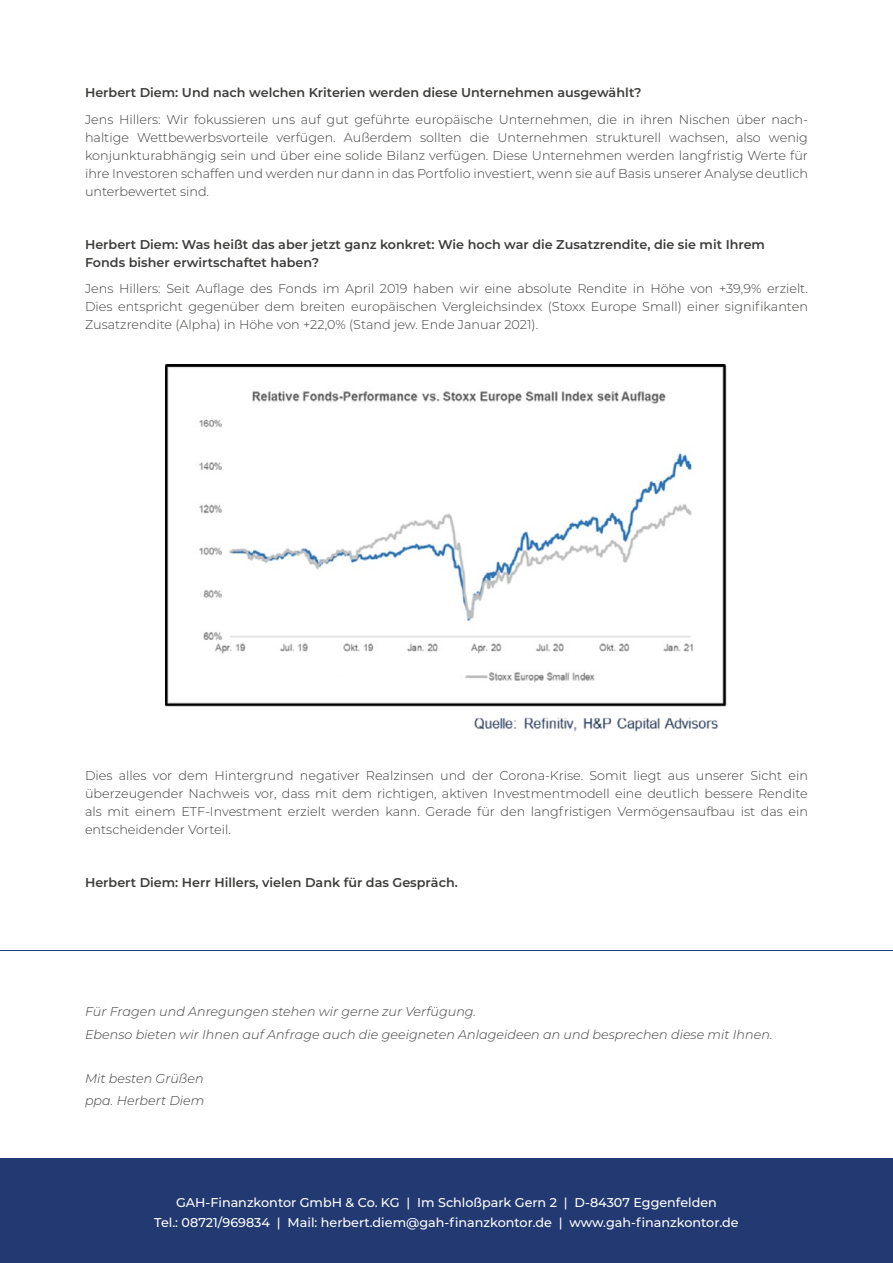
<style>
.page{position:relative;width:893px;height:1263px;background:#fff}
.page>*{position:absolute;margin:0;border:0;box-sizing:border-box;transform-origin:0 0}
.t1{font:300 12.75px/18px "Montserrat";color:#3c3c3b;text-align:justify}
.t2{font:600 12.75px/18px "Montserrat";color:#3c3c3b}
.t3{font:italic 300 12.75px/22.2px "Montserrat";color:#3c3c3b}
.t4{font:500 12.75px/19.5px "Montserrat";color:#fff;text-align:center}
</style>
<div class="page">
<img style="left:166px;top:364px;width:561px;height:368px">
<hr style="left:0;top:950px;width:893px;height:1px;background:#223972">
<div style="left:0;top:1159px;width:893px;height:104px;background:#223972"></div>
<p class="t2" style="left:85px;top:83px;width:558px">Herbert Diem: Und nach welchen Kriterien werden diese Unternehmen ausgewählt?</p>
<p class="t1" style="left:85px;top:110px;width:724px">Jens Hillers: Wir fokussieren uns auf gut geführte europäische Unternehmen, die in ihren Nischen über nach&shy;haltige Wettbewerbsvorteile verfügen. Außerdem sollten die Unternehmen strukturell wachsen, also wenig konjunkturabhängig sein und über eine solide Bilanz verfügen. Diese Unternehmen werden langfristig Werte für ihre Investoren schaffen und werden nur dann in das Portfolio investiert, wenn sie auf Basis unserer Analyse deutlich unterbewertet sind.</p>
<p class="t2" style="left:85px;top:235px;width:681px">Herbert Diem: Was heißt das aber jetzt ganz konkret: Wie hoch war die Zusatzrendite, die sie mit Ihrem<br>Fonds bisher erwirtschaftet haben?</p>
<p class="t1" style="left:85px;top:279px;width:724px">Jens Hillers: Seit Auflage des Fonds im April 2019 haben wir eine absolute Rendite in Höhe von +39,9% erzielt.<br>Dies entspricht gegenüber dem breiten europäischen Vergleichsindex (Stoxx Europe Small) einer signifikanten Zusatzrendite (Alpha) in Höhe von +22,0% (Stand jew. Ende Januar 2021).</p>
<p class="t1" style="left:85px;top:766px;width:724px">Dies alles vor dem Hintergrund negativer Realzinsen und der Corona-Krise. Somit liegt aus unserer Sicht ein überzeugender Nachweis vor, dass mit dem richtigen, aktiven Investmentmodell eine deutlich bessere Rendite als mit einem ETF-Investment erzielt werden kann. Gerade für den langfristigen Vermögensaufbau ist das ein entscheidender Vorteil.</p>
<p class="t2" style="left:85px;top:873px;width:374px">Herbert Diem: Herr Hillers, vielen Dank für das Gespräch.</p>
<p class="t3" style="left:85px;top:1000px;width:689px">Für Fragen und Anregungen stehen wir gerne zur Verfügung.<br>Ebenso bieten wir Ihnen auf Anfrage auch die geeigneten Anlageideen an und besprechen diese mit Ihnen.</p>
<p class="t3" style="left:85px;top:1067px;width:121px">Mit besten Grüßen ppa. Herbert Diem</p>
<p class="t4" style="left:154px;top:1192px;width:586px">GAH-Finanzkontor GmbH &amp; Co. KG | Im Schloßpark Gern 2 | D-84307 Eggenfelden<br>Tel.: 08721/969834 | Mail: herbert.diem@gah-finanzkontor.de | www.gah-finanzkontor.de</p>
</div>
